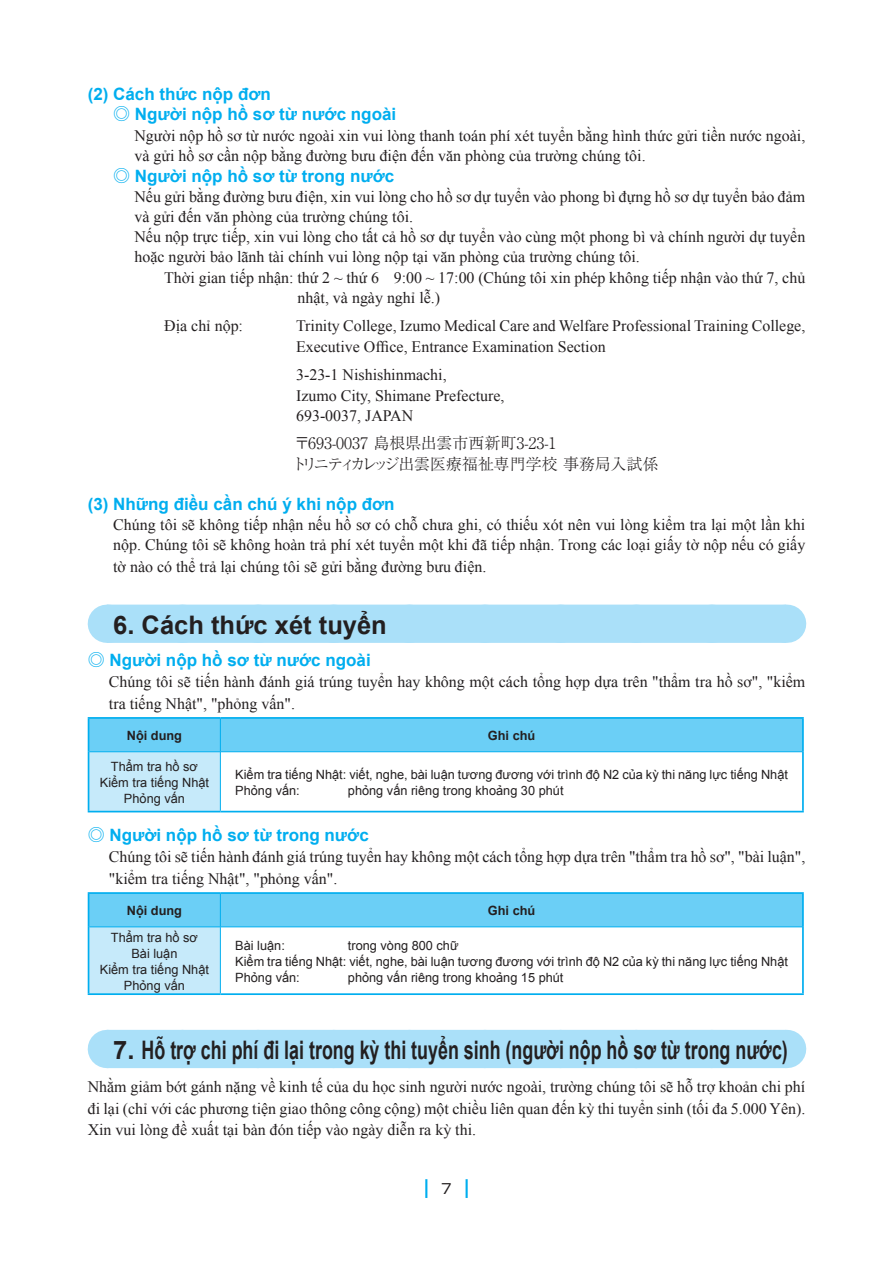
<style>
.page{position:relative;width:893px;height:1263px;background:#fff}
.page>*{position:absolute;margin:0;border:0;box-sizing:border-box;transform-origin:0 0}
.t1{font:700 25.5px "Arial";color:#231f20}
.t2{font:700 16.95px/20.2px "Arial";color:#00aeef}
.t3{font:15.9px/20.2px "Times New Roman";color:#231f20}
.t4{font:300 15.9px/20.2px "Ryumin Pr 6";color:#231f20}
.t5{font:12.75px/15.9px "Arial";color:#231f20;text-align:center}
.t6{font:700 12.75px "Arial";color:#231f20}
.s1{font-family:"Ryumin Pr 6";font-weight:300}
</style>
<div class="page">
<svg style="left:425px;top:1179px;width:2px;height:19px"></svg>
<svg style="left:466px;top:1179px;width:2px;height:19px"></svg>
<div style="left:107px;top:605px;width:679px;height:38px;background:#aae0f9"></div>
<hr style="left:786px;top:605px;width:1px;height:38px;background:#aae0f9">
<div style="left:107px;top:1030px;width:679px;height:38px;background:#aae0f9"></div>
<hr style="left:786px;top:1030px;width:1px;height:38px;background:#aae0f9">
<div style="left:89px;top:719px;width:713px;height:32px;background:#6bcff6"></div>
<div style="left:89px;top:752px;width:131px;height:60px;background:#c6eafa"></div>
<hr style="left:88px;top:717px;width:132px;height:2px;background:#00aeef">
<hr style="left:88px;top:719px;width:1px;height:33px;background:#00aeef">
<hr style="left:220px;top:717px;width:584px;height:2px;background:#00aeef">
<hr style="left:802px;top:719px;width:2px;height:33px;background:#00aeef">
<hr style="left:88px;top:752px;width:1px;height:59px;background:#00aeef">
<hr style="left:802px;top:752px;width:2px;height:59px;background:#00aeef">
<hr style="left:88px;top:811px;width:132px;height:1px;background:#00aeef">
<hr style="left:220px;top:811px;width:584px;height:1px;background:#00aeef">
<hr style="left:220px;top:719px;width:1px;height:32px;background:#00aeef">
<hr style="left:89px;top:751px;width:131px;height:1px;background:#00aeef">
<hr style="left:220px;top:751px;width:582px;height:1px;background:#00aeef">
<hr style="left:220px;top:752px;width:1px;height:59px;background:#00aeef">
<div style="left:89px;top:894px;width:713px;height:33px;background:#6bcff6"></div>
<div style="left:89px;top:927px;width:131px;height:67px;background:#c6eafa"></div>
<hr style="left:88px;top:892px;width:132px;height:2px;background:#00aeef">
<hr style="left:88px;top:894px;width:1px;height:33px;background:#00aeef">
<hr style="left:220px;top:892px;width:584px;height:2px;background:#00aeef">
<hr style="left:802px;top:894px;width:2px;height:33px;background:#00aeef">
<hr style="left:88px;top:927px;width:1px;height:66px;background:#00aeef">
<hr style="left:802px;top:927px;width:2px;height:66px;background:#00aeef">
<hr style="left:88px;top:993px;width:132px;height:2px;background:#00aeef">
<hr style="left:220px;top:993px;width:584px;height:2px;background:#00aeef">
<hr style="left:220px;top:894px;width:1px;height:33px;background:#00aeef">
<hr style="left:89px;top:927px;width:131px;height:1px;background:#00aeef">
<hr style="left:220px;top:927px;width:582px;height:1px;background:#00aeef">
<hr style="left:220px;top:927px;width:1px;height:66px;background:#00aeef">
<p class="t2" style="left:113px;top:84px;width:285px;text-indent:-26px">(2) Cách thức nộp đơn<br><span class="s1">◎</span> Người nộp hồ sơ từ nước ngoài</p>
<p class="t3" style="left:134px;top:125px;width:672px">Người nộp hồ sơ từ nước ngoài xin vui lòng thanh toán phí xét tuyển bằng hình thức gửi tiền nước ngoài, và gửi hồ sơ cần nộp bằng đường bưu điện đến văn phòng của trường chúng tôi.</p>
<p class="t2" style="left:113px;top:166px;width:283px"><span class="s1">◎</span> Người nộp hồ sơ từ trong nước</p>
<p class="t3" style="left:134px;top:186px;width:672px">Nếu gửi bằng đường bưu điện, xin vui lòng cho hồ sơ dự tuyển vào phong bì đựng hồ sơ dự tuyển bảo đảm và gửi đến văn phòng của trường chúng tôi.<br>Nếu nộp trực tiếp, xin vui lòng cho tất cả hồ sơ dự tuyển vào cùng một phong bì và chính người dự tuyển hoặc người bảo lãnh tài chính vui lòng nộp tại văn phòng của trường chúng tôi.</p>
<p class="t3" style="left:298px;top:267px;width:509px;text-indent:-133px">Thời gian tiếp nhận: thứ 2 ~ thứ 6 9:00 ~ 17:00 (Chúng tôi xin phép không tiếp nhận vào thứ 7, chủ nhật, và ngày nghỉ lễ.)</p>
<p class="t3" style="left:164px;top:316px;width:80px">Địa chỉ nộp:</p>
<p class="t3" style="left:296px;top:316px;width:511px">Trinity College, Izumo Medical Care and Welfare Professional Training College,<br>Executive Office, Entrance Examination Section</p>
<p class="t3" style="left:296px;top:365px;width:210px">3-23-1 Nishishinmachi,<br>Izumo City, Shimane Prefecture,<br>693-0037, JAPAN</p>
<p class="t4" style="left:291px;top:432px;width:368px">〒693-0037 島根県出雲市西新町3-23-1<br>トリニティカレッジ出雲医療福祉専門学校 事務局入試係</p>
<p class="t2" style="left:88px;top:494px;width:308px">(3) Những điều cần chú ý khi nộp đơn</p>
<p class="t3" style="left:113px;top:514px;width:694px;line-height:20.7px;text-align:justify">Chúng tôi sẽ không tiếp nhận nếu hồ sơ có chỗ chưa ghi, có thiếu xót nên vui lòng kiểm tra lại một lần khi nộp. Chúng tôi sẽ không hoàn trả phí xét tuyển một khi đã tiếp nhận. Trong các loại giấy tờ nộp nếu có giấy tờ nào có thể trả lại chúng tôi sẽ gửi bằng đường bưu điện.</p>
<h1 class="t1" style="left:113px;top:608px;width:275px">6. Cách thức xét tuyển</h1>
<p class="t2" style="left:88px;top:650px;width:285px"><span class="s1">◎</span> Người nộp hồ sơ từ nước ngoài</p>
<p class="t3" style="left:109px;top:671px;width:698px;line-height:21.3px">Chúng tôi sẽ tiến hành đánh giá trúng tuyển hay không một cách tổng hợp dựa trên "thẩm tra hồ sơ", "kiểm tra tiếng Nhật", "phỏng vấn".</p>
<p class="t6" style="left:127px;top:727px;width:57px">Nội dung</p>
<p class="t6" style="left:488px;top:727px;width:49px">Ghi chú</p>
<p class="t5" style="left:100px;top:759px;width:111px">Thẩm tra hồ sơ<br>Kiểm tra tiếng Nhật<br>Phỏng vấn</p>
<p class="t5" style="left:235px;top:767px;width:554px;text-align:left">Kiểm tra tiếng Nhật: viết, nghe, bài luận tương đương với trình độ N2 của kỳ thi năng lực tiếng Nhật<br>Phỏng vấn:</p>
<p class="t5" style="left:348px;top:783px;width:217px">phỏng vấn riêng trong khoảng 30 phút</p>
<p class="t2" style="left:88px;top:826px;width:283px"><span class="s1">◎</span> Người nộp hồ sơ từ trong nước</p>
<p class="t3" style="left:109px;top:846px;width:698px;line-height:21.3px">Chúng tôi sẽ tiến hành đánh giá trúng tuyển hay không một cách tổng hợp dựa trên "thẩm tra hồ sơ", "bài luận", "kiểm tra tiếng Nhật", "phỏng vấn".</p>
<p class="t6" style="left:127px;top:902px;width:57px">Nội dung</p>
<p class="t6" style="left:488px;top:902px;width:49px">Ghi chú</p>
<p class="t5" style="left:100px;top:930px;width:111px">Thẩm tra hồ sơ<br>Bài luận<br>Kiểm tra tiếng Nhật<br>Phỏng vấn</p>
<p class="t5" style="left:235px;top:938px;width:51px">Bài luận:</p>
<p class="t5" style="left:235px;top:938px;width:554px;text-align:left;text-indent:113px">trong vòng 800 chữ<br>Kiểm tra tiếng Nhật: viết, nghe, bài luận tương đương với trình độ N2 của kỳ thi năng lực tiếng Nhật<br>Phỏng vấn:</p>
<p class="t5" style="left:348px;top:970px;width:217px">phỏng vấn riêng trong khoảng 15 phút</p>
<h1 class="t1" style="left:113px;top:1033px;width:676px">7. Hỗ trợ chi phí đi lại trong kỳ thi tuyển sinh (người nộp hồ sơ từ trong nước)</h1>
<p class="t3" style="left:88px;top:1076px;width:719px;line-height:21.3px;text-align:justify">Nhằm giảm bớt gánh nặng về kinh tế của du học sinh người nước ngoài, trường chúng tôi sẽ hỗ trợ khoản chi phí đi lại (chỉ với các phương tiện giao thông công cộng) một chiều liên quan đến kỳ thi tuyển sinh (tối đa 5.000 Yên).<br>Xin vui lòng đề xuất tại bàn đón tiếp vào ngày diễn ra kỳ thi.</p>
</div>
